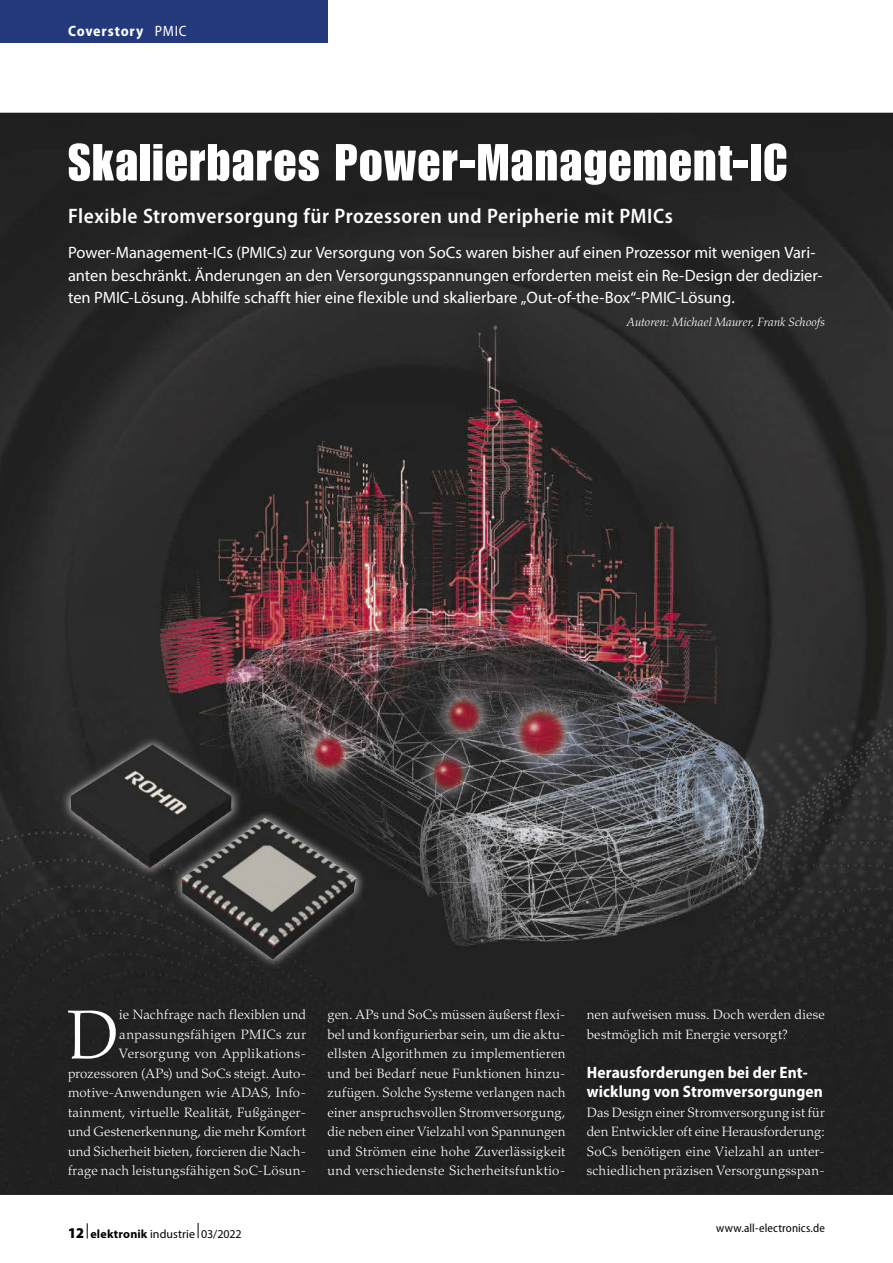
<style>
.page{position:relative;width:893px;height:1263px;background:#fff}
.page>*{position:absolute;margin:0;border:0;box-sizing:border-box;transform-origin:0 0}
.t1{font:300 69.15px "Palatino LT Std";color:#fff}
.t2{font:51px "Impact LT Std";letter-spacing:.03em;color:#fff}
.t3{font:600 semi-condensed 21px "Myriad Pro";letter-spacing:.025em;color:#fff}
.t4{font:16.5px/22.5px "Myriad Pro";color:#fff}
.t5{font:700 semi-condensed 16.5px/19.5px "Myriad Pro";letter-spacing:.01em;color:#fff}
.t6{font:700 semi-condensed 15px "Myriad Pro";letter-spacing:.055em;color:#fff}
.t7{font:300 13.5px/19.5px "Palatino LT Std";letter-spacing:.015em;color:#fff;text-align:justify}
.t8{font:italic 300 12px "Palatino LT Std";letter-spacing:.015em;color:#fff}
.t9{font:12px "Myriad Pro";letter-spacing:.005em;color:#000}
.t10{font:semi-condensed 12px "Myriad Pro";letter-spacing:.01em;color:#000}
.s1{font-weight:400}
.s2{font-weight:900;font-stretch:semi-condensed;font-size:15px}
.s3{font-weight:700}
</style>
<div class="page">
<div style="left:0;top:0;width:327px;height:43px;background:#23397c"></div>
<svg style="left:87px;top:1223px;width:1px;height:15px"></svg>
<svg style="left:198px;top:1223px;width:1px;height:15px"></svg>
<img style="left:0;top:113px;width:893px;height:1082px">
<img style="left:61px;top:736px;width:305px;height:232px">
<img style="left:71px;top:745px;width:286px;height:214px">
<p class="t6" style="left:68px;top:22px;width:120px">Coverstory <span class="s1">PMIC</span></p>
<h2 class="t2" style="left:68px;top:133px;width:720px">Skalierbares Power-Management-IC</h2>
<h3 class="t3" style="left:68px;top:204px;width:606px">Flexible Stromversorgung für Prozessoren und Peripherie mit PMICs</h3>
<p class="t4" style="left:68px;top:241px;width:756px">Power-Management-ICs (PMICs) zur Versorgung von SoCs waren bisher auf einen Prozessor mit wenigen Vari&shy;anten beschränkt. Änderungen an den Versorgungsspannungen erforderten meist ein Re-Design der dedizier&shy;ten PMIC-Lösung. Abhilfe schafft hier eine flexible und skalierbare „Out-of-the-Box“-PMIC-Lösung.</p>
<p class="t8" style="left:627px;top:314px;width:200px">Autoren: Michael Maurer, Frank Schoofs</p>
<p class="t7" style="left:68px;top:1005px;width:240px;text-align:right">ie Nachfrage nach flexiblen und anpassungsfähigen PMICs zur Versorgung von Applikations&shy;prozessoren (APs) und SoCs steigt. Auto&shy;motive-Anwendungen wie ADAS, Info&shy;tainment, virtuelle Realität, Fußgänger&shy;und Gestenerkennung, die mehr Komfort und Sicherheit bieten, forcieren die Nach&shy;frage nach leistungsfähigen SoC-Lösun-</p>
<p class="t7" style="left:327px;top:1005px;width:240px">gen. APs und SoCs müssen äußerst flexi&shy;bel und konfigurierbar sein, um die aktu&shy;ellsten Algorithmen zu implementieren und bei Bedarf neue Funktionen hinzu&shy;zufügen. Solche Systeme verlangen nach einer anspruchsvollen Stromversorgung, die neben einer Vielzahl von Spannungen und Strömen eine hohe Zuverlässigkeit und verschiedenste Sicherheitsfunktio-</p>
<p class="t7" style="left:587px;top:1005px;width:240px">nen aufweisen muss. Doch werden diese bestmöglich mit Energie versorgt?</p>
<h1 class="t1" style="left:67px;top:995px;width:54px">D</h1>
<p class="t5" style="left:587px;top:1063px;width:238px">Herausforderungen bei der Ent&shy;wicklung von Stromversorgungen</p>
<p class="t7" style="left:587px;top:1103px;width:240px">Das Design einer Stromversorgung ist für den Entwickler oft eine Herausforderung:<br>SoCs benötigen eine Vielzahl an unter&shy;schiedlichen präzisen Versorgungsspan-</p>
<p class="t9" style="left:68px;top:1227px;width:175px"><span class="s2">12</span> <span class="s3">elektronik</span> industrie 03 / 2022</p>
<p class="t10" style="left:716px;top:1221px;width:110px">www.all-electronics.de</p>
</div>
